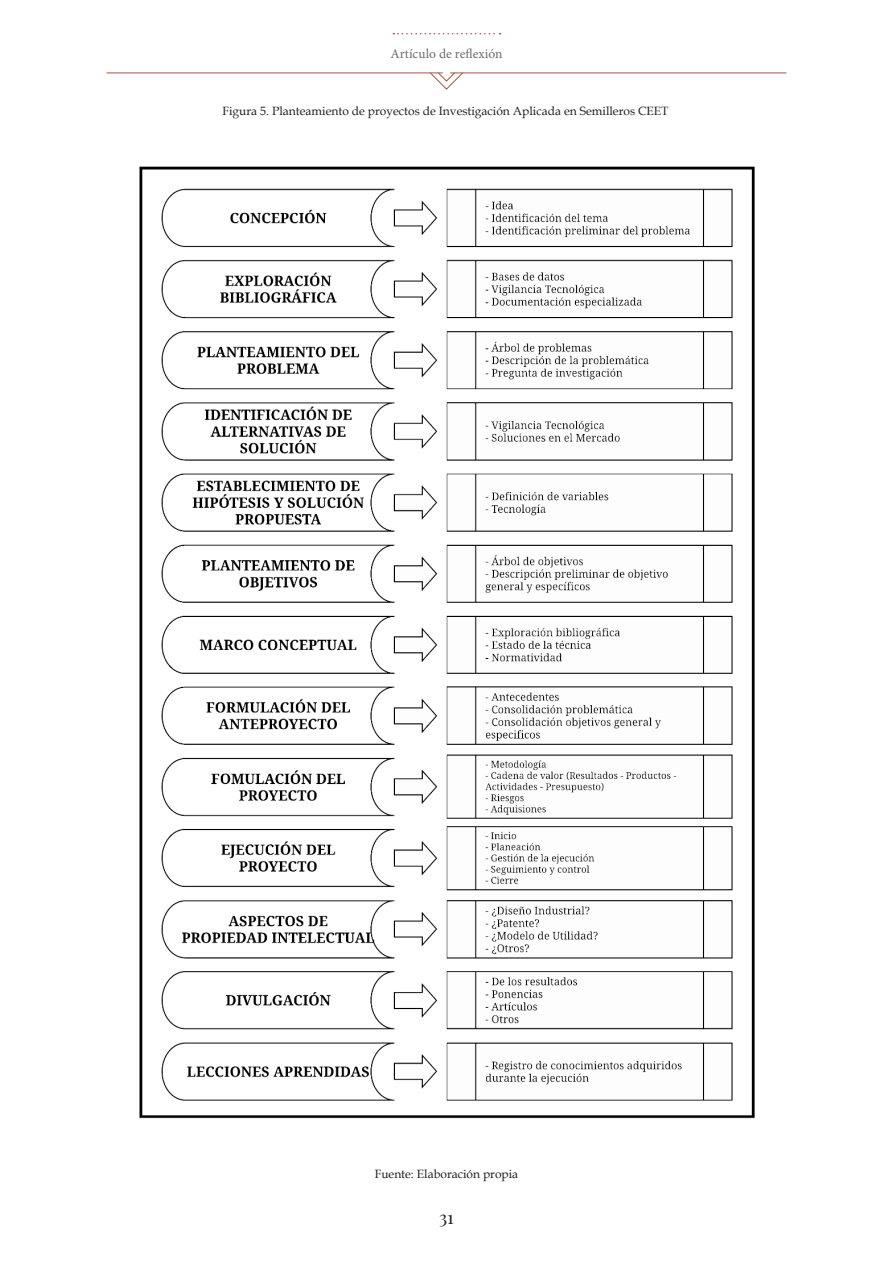
<style>
.page{position:relative;width:893px;height:1263px;background:#fff}
.page>*{position:absolute;margin:0;border:0;box-sizing:border-box;transform-origin:0 0}
.t1{font:18px "Playfair Display";color:#231f20}
.t2{font:13.5px "Minion Pro";color:#6c6d70}
.C1__Cuerpo_de_txt{font:12px "Book Antiqua";color:#231f20}
</style>
<div class="page">
<svg style="left:393px;top:33px;width:108px;height:1px"></svg>
<hr style="left:107px;top:73px;width:335px;height:1px;background:#ab553c">
<hr style="left:451px;top:73px;width:335px;height:1px;background:#ab553c">
<svg style="left:429px;top:72px;width:34px;height:18px"></svg>
<img style="left:139px;top:166px;width:616px;height:953px">
<p class="t2" style="left:390px;top:45px;width:114px">Artículo de reflexión</p>
<p class="C1__Cuerpo_de_txt" style="left:222px;top:103px;width:448px">Figura 5. Planteamiento de proyectos de Investigación Aplicada en Semilleros CEET</p>
<p class="C1__Cuerpo_de_txt" style="left:375px;top:1165px;width:145px">Fuente: Elaboración propia</p>
<h1 class="t1" style="left:439px;top:1203px;width:16px">31</h1>
</div>
